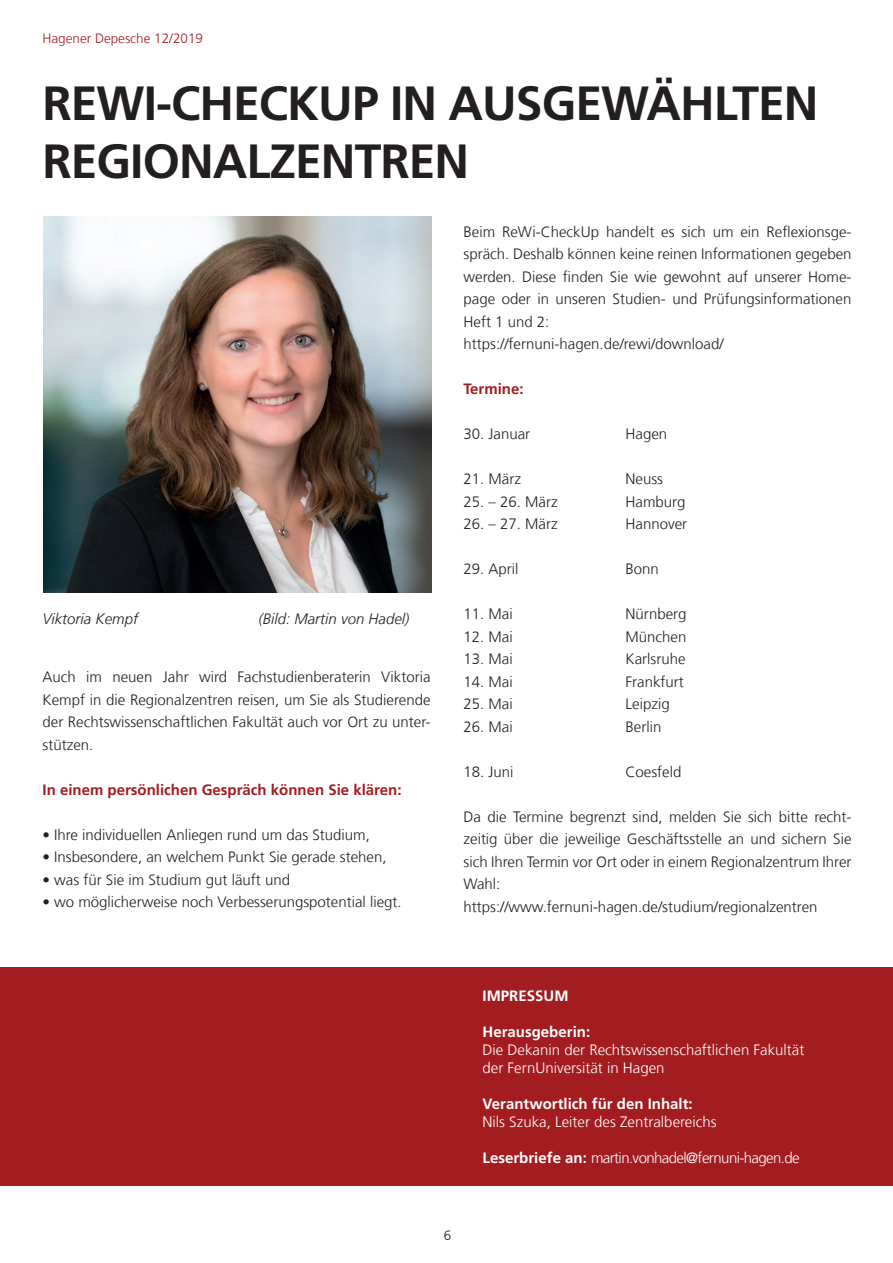
<style>
.page{position:relative;width:893px;height:1263px;background:#fff}
.page>*{position:absolute;margin:0;border:0;box-sizing:border-box;transform-origin:0 0}
.t1{font:700 48px/58.5px "Frutiger LT Com";letter-spacing:-.02em;color:#231f20}
.t2{font:300 15px/22.5px "Frutiger LT Com";color:#231f20}
.t3{font:300 15px/18px "Frutiger LT Com";color:#fff}
.t4{font:700 15px "Frutiger LT Com";color:#a31d20}
.t5{font:700 15px "Frutiger LT Com";color:#fff}
.t6{font:300 15px "Frutiger LT Com";letter-spacing:-.04em;color:#fff}
.t7{font:italic 300 15px "Frutiger LT Com";color:#231f20}
.t8{font:300 13.5px "Frutiger LT Com";color:#a31d20}
.t9{font:300 13.5px "Frutiger LT Com";color:#231f20}
.s1{font-weight:700}
</style>
<div class="page">
<img style="left:43px;top:217px;width:388px;height:375px">
<div style="left:0;top:967px;width:893px;height:219px;background:#a31d20"></div>
<p class="t8" style="left:43px;top:31px;width:162px">Hagener Depesche 12/2019</p>
<h1 class="t1" style="left:43px;top:74px;width:777px">REWI-CHECKUP IN AUSGEWÄHLTEN<br>REGIONALZENTREN</h1>
<p class="t7" style="left:43px;top:610px;width:97px">Viktoria Kempf</p>
<p class="t7" style="left:259px;top:610px;width:152px">(Bild: Martin von Hadel)</p>
<p class="t2" style="left:43px;top:666px;width:390px;text-align:justify">Auch im neuen Jahr wird Fachstudienberaterin Viktoria Kempf in die Regionalzentren reisen, um Sie als Studierende der Rechtswissenschaftlichen Fakultät auch vor Ort zu unter&shy;stützen.</p>
<p class="t4" style="left:43px;top:781px;width:360px">In einem persönlichen Gespräch können Sie klären:</p>
<p class="t2" style="left:43px;top:823px;width:329px">• Ihre individuellen Anliegen rund um das Studium,</p>
<p class="t2" style="left:43px;top:846px;width:345px">• Insbesondere, an welchem Punkt Sie gerade stehen,</p>
<p class="t2" style="left:43px;top:868px;width:249px">• was für Sie im Studium gut läuft und</p>
<p class="t2" style="left:43px;top:891px;width:361px">• wo möglicherweise noch Verbesserungspotential liegt.</p>
<p class="t2" style="left:463px;top:220px;width:389px">Beim ReWi-CheckUp handelt es sich um ein Reflexionsge&shy;spräch. Deshalb können keine reinen Informationen gegeben werden. Diese fi nden Sie wie gewohnt auf unserer Home&shy;page oder in unseren Studien- und Prüfungsinformationen Heft 1 und 2:<br>https://fernuni-hagen.de/rewi/download/</p>
<p class="t4" style="left:463px;top:380px;width:62px">Termine:</p>
<p class="t2" style="left:463px;top:423px;width:68px">30. Januar</p>
<p class="t2" style="left:625px;top:423px;width:43px">Hagen</p>
<p class="t2" style="left:463px;top:468px;width:59px">21. März</p>
<p class="t2" style="left:625px;top:468px;width:39px">Neuss</p>
<p class="t2" style="left:463px;top:490px;width:96px">25. – 26. März</p>
<p class="t2" style="left:625px;top:490px;width:62px">Hamburg</p>
<p class="t2" style="left:463px;top:513px;width:96px">26. – 27. März</p>
<p class="t2" style="left:625px;top:513px;width:63px">Hannover</p>
<p class="t2" style="left:463px;top:558px;width:57px">29. April</p>
<p class="t2" style="left:625px;top:558px;width:35px">Bonn</p>
<p class="t2" style="left:463px;top:603px;width:51px">11. Mai</p>
<p class="t2" style="left:625px;top:603px;width:63px">Nürnberg</p>
<p class="t2" style="left:463px;top:625px;width:51px">12. Mai</p>
<p class="t2" style="left:625px;top:625px;width:62px">München</p>
<p class="t2" style="left:463px;top:648px;width:51px">13. Mai</p>
<p class="t2" style="left:625px;top:648px;width:61px">Karlsruhe</p>
<p class="t2" style="left:463px;top:670px;width:51px">14. Mai</p>
<p class="t2" style="left:625px;top:670px;width:60px">Frankfurt</p>
<p class="t2" style="left:463px;top:693px;width:51px">25. Mai</p>
<p class="t2" style="left:625px;top:693px;width:46px">Leipzig</p>
<p class="t2" style="left:463px;top:715px;width:51px">26. Mai</p>
<p class="t2" style="left:625px;top:715px;width:37px">Berlin</p>
<p class="t2" style="left:463px;top:760px;width:52px">18. Juni</p>
<p class="t2" style="left:625px;top:760px;width:57px">Coesfeld</p>
<p class="t2" style="left:463px;top:805px;width:390px">Da die Termine begrenzt sind, melden Sie sich bitte recht&shy;zeitig über die jeweilige Geschäftsstelle an und sichern Sie sich Ihren Termin vor Ort oder in einem Regionalzentrum Ihrer Wahl: https://www.fernuni-hagen.de/studium/regionalzentren</p>
<p class="t9" style="left:444px;top:1228px;width:9px">6</p>
<p class="t5" style="left:483px;top:987px;width:87px">IMPRESSUM</p>
<p class="t5" style="left:483px;top:1023px;width:109px">Herausgeberin:</p>
<p class="t3" style="left:483px;top:1041px;width:323px">Die Dekanin der Rechtswissenschaftlichen Fakultät der FernUniversität in Hagen</p>
<p class="t5" style="left:483px;top:1095px;width:212px">Verantwortlich für den Inhalt:</p>
<p class="t3" style="left:483px;top:1113px;width:235px">Nils Szuka, Leiter des Zentralbereichs</p>
<p class="t6" style="left:483px;top:1149px;width:319px"><span class="s1">Leserbriefe an:</span> martin.vonhadel@fernuni-hagen.de</p>
</div>
